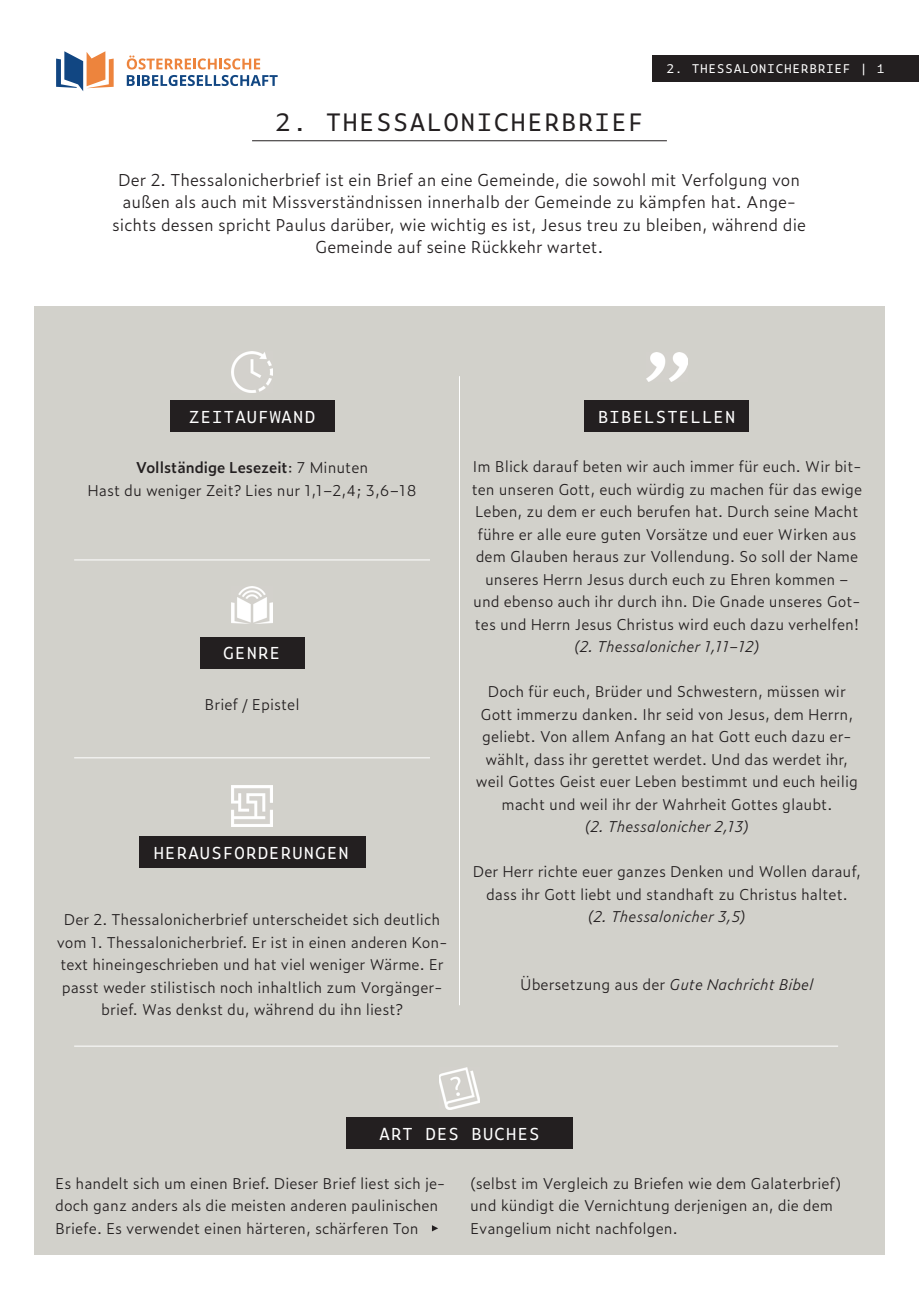
<style>
.page{position:relative;width:919px;height:1289px;background:#fff}
.page>*{position:absolute;margin:0;border:0;box-sizing:border-box;transform-origin:0 0}
.t1{font:24px "Zeitung Mono Pro";color:#231f20}
.t2{font:300 16.5px/22.5px "Zeitung Pro";color:#231f20;text-align:center}
.t3{font:16.5px "Zeitung Mono Pro";color:#fff}
.t4{font:300 15px/22.5px "Zeitung Pro";color:#231f20;text-align:center}
.t5{font:italic 300 15px "Zeitung Pro";color:#231f20}
.t6{font:12px "Zeitung Mono Pro";color:#fff}
.s1{font-weight:600}
.s2{font-style:normal}
</style>
<div class="page">
<div style="left:652px;top:55px;width:266px;height:26px;background:#231f20"></div>
<div style="left:34px;top:306px;width:850px;height:948px;background:#d2d1cb"></div>
<img style="left:231px;top:352px;width:41px;height:41px">
<img style="left:646px;top:352px;width:41px;height:30px">
<img style="left:231px;top:586px;width:41px;height:37px">
<img style="left:231px;top:785px;width:41px;height:41px">
<hr style="left:74px;top:559px;width:356px;height:1px;background:#fff">
<hr style="left:459px;top:376px;width:1px;height:629px;background:#fff">
<hr style="left:74px;top:757px;width:356px;height:1px;background:#fff">
<div style="left:170px;top:400px;width:164px;height:32px;background:#231f20"></div>
<div style="left:584px;top:400px;width:165px;height:32px;background:#231f20"></div>
<div style="left:199px;top:637px;width:105px;height:31px;background:#231f20"></div>
<div style="left:139px;top:836px;width:226px;height:32px;background:#231f20"></div>
<hr style="left:252px;top:140px;width:414px;height:1px;background:#231f20">
<svg style="left:127px;top:56px;width:133px;height:13px"></svg>
<svg style="left:127px;top:75px;width:151px;height:11px"></svg>
<svg style="left:56px;top:51px;width:58px;height:40px"></svg>
<img style="left:439px;top:1067px;width:41px;height:42px">
<div style="left:346px;top:1117px;width:227px;height:31px;background:#231f20"></div>
<hr style="left:74px;top:1045px;width:764px;height:1px;background:#fff">
<svg style="left:432px;top:1225px;width:6px;height:6px"></svg>
<h1 class="t1" style="left:274px;top:103px;width:371px">2. THESSALONICHERBRIEF</h1>
<p class="t6" style="left:666px;top:59px;width:203px">2. THESSALONICHERBRIEF |</p>
<p class="t6" style="left:876px;top:59px;width:10px">1</p>
<p class="t2" style="left:112px;top:167px;width:695px">Der 2. Thessalonicherbrief ist ein Brief an eine Gemeinde, die sowohl mit Verfolgung von außen als auch mit Missverständnissen innerhalb der Gemeinde zu kämpfen hat. Ange&shy;sichts dessen spricht Paulus darüber, wie wichtig es ist, Jesus treu zu bleiben, während die Gemeinde auf seine Rückkehr wartet.</p>
<p class="t3" style="left:188px;top:403px;width:129px">ZEITAUFWAND</p>
<p class="t3" style="left:597px;top:403px;width:140px">BIBELSTELLEN</p>
<p class="t4" style="left:87px;top:456px;width:331px"><span class="s1">Vollständige Lesezeit</span>: 7 Minuten<br>Hast du weniger Zeit? Lies nur 1,1–2,4; 3,6–18</p>
<p class="t4" style="left:471px;top:455px;width:392px">Im Blick darauf beten wir auch immer für euch. Wir bit&shy;ten unseren Gott, euch würdig zu machen für das ewige Leben, zu dem er euch berufen hat. Durch seine Macht führe er alle eure guten Vorsätze und euer Wirken aus dem Glauben heraus zur Vollendung. So soll der Name unseres Herrn Jesus durch euch zu Ehren kommen – und ebenso auch ihr durch ihn. Die Gnade unseres Got&shy;tes und Herrn Jesus Christus wird euch dazu verhelfen!</p>
<p class="t5" style="left:574px;top:635px;width:187px">(2. Thessalonicher 1,11–12)</p>
<p class="t4" style="left:476px;top:680px;width:383px">Doch für euch, Brüder und Schwestern, müssen wir Gott immerzu danken. Ihr seid von Jesus, dem Herrn, geliebt. Von allem Anfang an hat Gott euch dazu er&shy;wählt, dass ihr gerettet werdet. Und das werdet ihr, weil Gottes Geist euer Leben bestimmt und euch heilig macht und weil ihr der Wahrheit Gottes glaubt.</p>
<p class="t5" style="left:584px;top:815px;width:166px">(2. Thessalonicher 2,13)</p>
<p class="t4" style="left:473px;top:860px;width:389px">Der Herr richte euer ganzes Denken und Wollen darauf, dass ihr Gott liebt und standhaft zu Christus haltet.</p>
<p class="t5" style="left:588px;top:905px;width:159px">(2. Thessalonicher 3,5)</p>
<p class="t3" style="left:223px;top:639px;width:59px">GENRE</p>
<p class="t4" style="left:204px;top:692px;width:97px">Brief / Epistel</p>
<p class="t3" style="left:153px;top:839px;width:198px">HERAUSFORDERUNGEN</p>
<p class="t4" style="left:57px;top:907px;width:392px">Der 2. Thessalonicherbrief unterscheidet sich deutlich vom 1. Thessalonicherbrief. Er ist in einen anderen Kon&shy;text hineingeschrieben und hat viel weniger Wärme. Er passt weder stilistisch noch inhaltlich zum Vorgänger&shy;brief. Was denkst du, während du ihn liest?</p>
<p class="t5" style="left:520px;top:973px;width:294px"><span class="s2">Übersetzung aus der</span> Gute Nachricht Bibel</p>
<p class="t3" style="left:379px;top:1120px;width:163px">ART DES BUCHES</p>
<p class="t4" style="left:470px;top:1171px;width:373px;text-align:left">(selbst im Vergleich zu Briefen wie dem Galaterbrief) und kündigt die Vernichtung derjenigen an, die dem<br>Evangelium nicht nachfolgen.</p>
<p class="t4" style="left:55px;top:1171px;width:391px;text-align:left">Es handelt sich um einen Brief. Dieser Brief liest sich je&shy;doch ganz anders als die meisten anderen paulinischen<br>Briefe. Es verwendet einen härteren, schärferen Ton</p>
</div>
